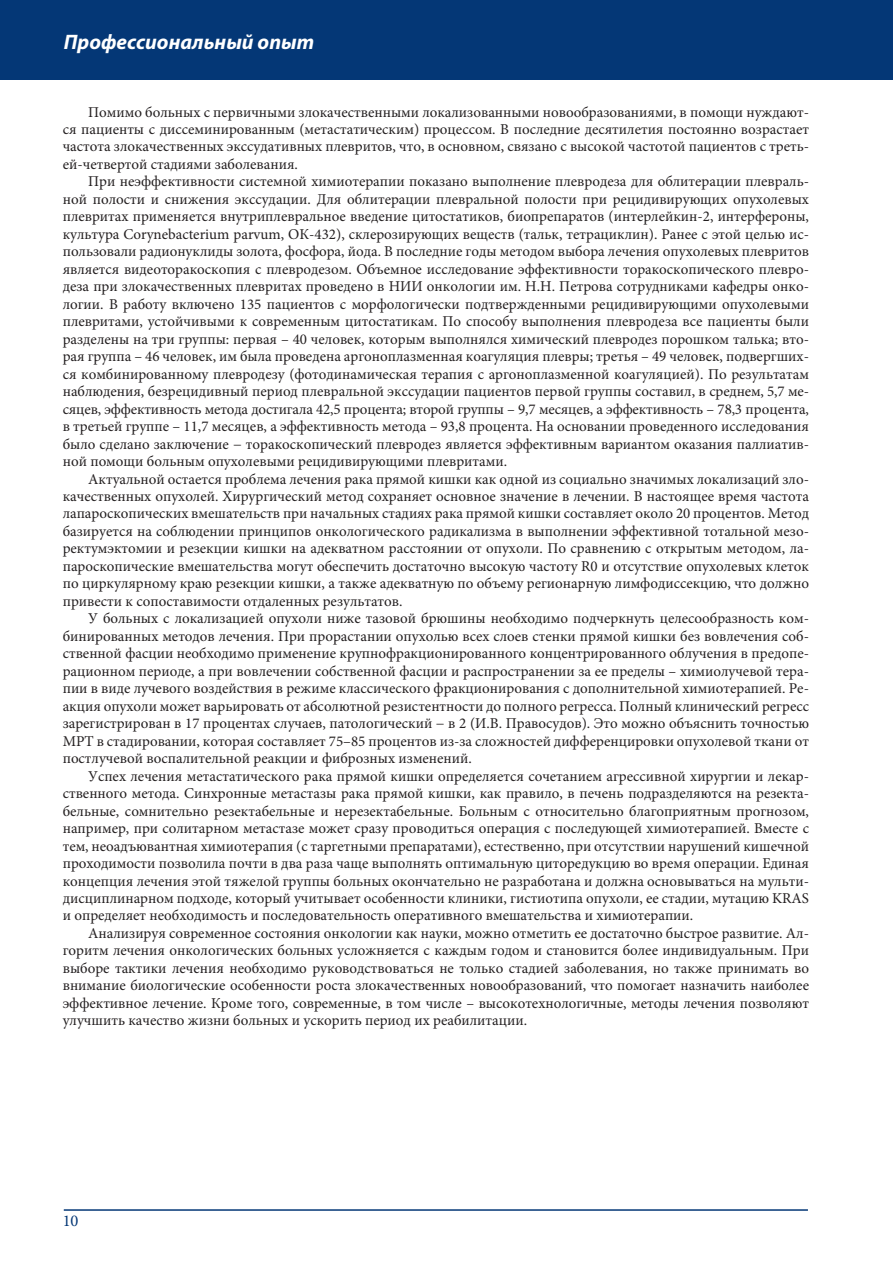
<style>
.page{position:relative;width:893px;height:1263px;background:#fff}
.page>*{position:absolute;margin:0;border:0;box-sizing:border-box;transform-origin:0 0}
.t1{font:italic 700 21px "Myriad Pro";color:#fff}
.t2{font:16.5px "Minion Pro";color:#043776}
.t3{font:15px/17.5px "Minion Pro";color:#231f20;text-align:justify}
</style>
<div class="page">
<div style="left:0;top:0;width:893px;height:79px;background:#043776"></div>
<hr style="left:64px;top:1209px;width:744px;height:2px;background:#043776">
<h1 class="t1" style="left:64px;top:34px;width:252px">Профессиональный опыт</h1>
<p class="t3" style="left:63px;top:104px;width:748px;text-indent:26px">Помимо больных с первичными злокачественными локализованными новообразованиями, в помощи нуждают&shy;ся пациенты с диссеминированным (метастатическим) процессом. В последние десятилетия постоянно возрастает частота злокачественных экссудативных плевритов, что, в основном, связано с высокой частотой пациентов с треть&shy;ей-четвертой стадиями заболевания.</p>
<p class="t3" style="left:63px;top:174px;width:748px;text-indent:26px">При неэффективности системной химиотерапии показано выполнение плевродеза для облитерации плевраль&shy;ной полости и снижения экссудации. Для облитерации плевральной полости при рецидивирующих опухолевых плевритах применяется внутриплевральное введение цитостатиков, биопрепаратов (интерлейкин-2, интерфероны, культура Corynebacterium parvum, ОК-432), склерозирующих веществ (тальк, тетрациклин). Ранее с этой целью ис&shy;пользовали радионуклиды золота, фосфора, йода. В последние годы методом выбора лечения опухолевых плевритов является видеоторакоскопия с плевродезом. Объемное исследование эффективности торакоскопического плевро&shy;деза при злокачественных плевритах проведено в НИИ онкологии им. Н.Н. Петрова сотрудниками кафедры онко&shy;логии. В работу включено 135 пациентов с морфологически подтвержденными рецидивирующими опухолевыми плевритами, устойчивыми к современным цитостатикам. По способу выполнения плевродеза все пациенты были разделены на три группы: первая – 40 человек, которым выполнялся химический плевродез порошком талька; вто&shy;рая группа – 46 человек, им была проведена аргоноплазменная коагуляция плевры; третья – 49 человек, подвергших&shy;ся комбинированному плевродезу (фотодинамическая терапия с аргоноплазменной коагуляцией). По результатам наблюдения, безрецидивный период плевральной экссудации пациентов первой группы составил, в среднем, 5,7 ме&shy;сяцев, эффективность метода достигала 42,5 процента; второй группы – 9,7 месяцев, а эффективность – 78,3 процента, в третьей группе – 11,7 месяцев, а эффективность метода – 93,8 процента. На основании проведенного исследования было сделано заключение − торакоскопический плевродез является эффективным вариантом оказания паллиатив&shy;ной помощи больным опухолевыми рецидивирующими плевритами.</p>
<p class="t3" style="left:63px;top:471px;width:748px;text-indent:26px">Актуальной остается проблема лечения рака прямой кишки как одной из социально значимых локализаций зло&shy;качественных опухолей. Хирургический метод сохраняет основное значение в лечении. В настоящее время частота лапароскопических вмешательств при начальных стадиях рака прямой кишки составляет около 20 процентов. Метод базируется на соблюдении принципов онкологического радикализма в выполнении эффективной тотальной мезо&shy;ректумэктомии и резекции кишки на адекватном расстоянии от опухоли. По сравнению с открытым методом, ла&shy;пароскопические вмешательства могут обеспечить достаточно высокую частоту R0 и отсутствие опухолевых клеток по циркулярному краю резекции кишки, а также адекватную по объему регионарную лимфодиссекцию, что должно привести к сопоставимости отдаленных результатов.</p>
<p class="t3" style="left:63px;top:611px;width:748px;text-indent:26px">У больных с локализацией опухоли ниже тазовой брюшины необходимо подчеркнуть целесообразность ком&shy;бинированных методов лечения. При прорастании опухолью всех слоев стенки прямой кишки без вовлечения соб&shy;ственной фасции необходимо применение крупнофракционированного концентрированного облучения в предопе&shy;рационном периоде, а при вовлечении собственной фасции и распространении за ее пределы – химиолучевой тера&shy;пии в виде лучевого воздействия в режиме классического фракционирования с дополнительной химиотерапией. Ре&shy;акция опухоли может варьировать от абсолютной резистентности до полного регресса. Полный клинический регресс зарегистрирован в 17 процентах случаев, патологический − в 2 (И.В. Правосудов). Это можно объяснить точностью МРТ в стадировании, которая составляет 75–85 процентов из-за сложностей дифференцировки опухолевой ткани от постлучевой воспалительной реакции и фиброзных изменений.</p>
<p class="t3" style="left:63px;top:768px;width:748px;text-indent:26px">Успех лечения метастатического рака прямой кишки определяется сочетанием агрессивной хирургии и лекар&shy;ственного метода. Синхронные метастазы рака прямой кишки, как правило, в печень подразделяются на резекта&shy;бельные, сомнительно резектабельные и нерезектабельные. Больным с относительно благоприятным прогнозом, например, при солитарном метастазе может сразу проводиться операция с последующей химиотерапией. Вместе с тем, неоадъювантная химиотерапия (с таргетными препаратами), естественно, при отсутствии нарушений кишечной проходимости позволила почти в два раза чаще выполнять оптимальную циторедукцию во время операции. Единая концепция лечения этой тяжелой группы больных окончательно не разработана и должна основываться на мульти&shy;дисциплинарном подходе, который учитывает особенности клиники, гистиотипа опухоли, ее стадии, мутацию KRAS и определяет необходимость и последовательность оперативного вмешательства и химиотерапии.</p>
<p class="t3" style="left:63px;top:926px;width:748px;text-indent:26px">Анализируя современное состояния онкологии как науки, можно отметить ее достаточно быстрое развитие. Ал&shy;горитм лечения онкологических больных усложняется с каждым годом и становится более индивидуальным. При выборе тактики лечения необходимо руководствоваться не только стадией заболевания, но также принимать во внимание биологические особенности роста злокачественных новообразований, что помогает назначить наиболее эффективное лечение. Кроме того, современные, в том числе – высокотехнологичные, методы лечения позволяют улучшить качество жизни больных и ускорить период их реабилитации.</p>
<p class="t2" style="left:63px;top:1214px;width:17px">10</p>
</div>
